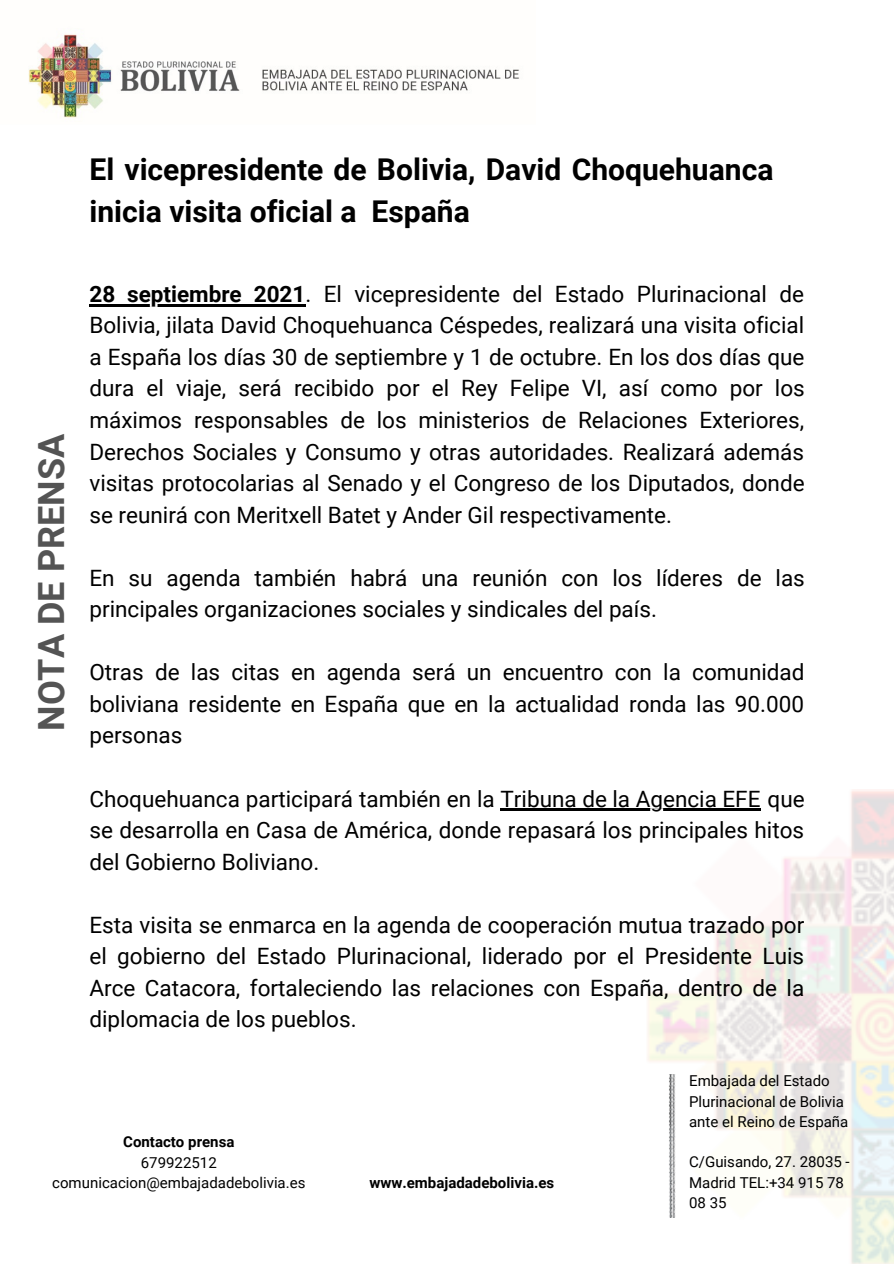
<style>
.page{position:relative;width:894px;height:1264px;background:#fff}
.page>*{position:absolute;margin:0;border:0;box-sizing:border-box;transform-origin:0 0}
.t1{font:700 36px "Roboto";color:#545454}
.t2{font:700 30px/41.7px "Roboto";color:#000}
.t3{font:22.5px/31.5px "Roboto";color:#000;text-align:justify}
.t4{font:15px/20.2px "Roboto";color:#000}
.t5{font:700 15px "Roboto";color:#000}
.s1{font-weight:700}
</style>
<div class="page">
<img style="left:28px;top:34px;width:492px;height:84px">
<img style="left:647px;top:789px;width:246px;height:474px">
<hr style="left:89px;top:304px;width:216px;height:2px;background:#000">
<hr style="left:500px;top:808px;width:260px;height:3px;background:#000">
<p class="t1" style="left:31px;top:730px;width:298px;rotate:-90deg">NOTA DE PRENSA</p>
<p class="t2" style="left:89px;top:149px;width:685px">El vicepresidente de Bolivia, David Choquehuanca inicia visita oficial a España</p>
<p class="t3" style="left:89px;top:278px;width:716px"><span class="s1">28 septiembre 2021</span>. El vicepresidente del Estado Plurinacional de Bolivia, jilata David Choquehuanca Céspedes, realizará una visita oficial a España los días 30 de septiembre y 1 de octubre. En los dos días que dura el viaje, será recibido por el Rey Felipe VI, así como por los máximos responsables de los ministerios de Relaciones Exteriores, Derechos Sociales y Consumo y otras autoridades. Realizará además visitas protocolarias al Senado y el Congreso de los Diputados, donde se reunirá con Meritxell Batet y Ander Gil respectivamente.</p>
<p class="t3" style="left:89px;top:562px;width:716px">En su agenda también habrá una reunión con los líderes de las principales organizaciones sociales y sindicales del país.</p>
<p class="t3" style="left:89px;top:657px;width:716px">Otras de las citas en agenda será un encuentro con la comunidad boliviana residente en España que en la actualidad ronda las 90.000 personas</p>
<p class="t3" style="left:89px;top:783px;width:716px">Choquehuanca participará también en la Tribuna de la Agencia EFE que se desarrolla en Casa de América, donde repasará los principales hitos del Gobierno Boliviano.</p>
<p class="t3" style="left:89px;top:909px;width:716px">Esta visita se enmarca en la agenda de cooperación mutua trazado por el gobierno del Estado Plurinacional, liderado por el Presidente Luis Arce Catacora, fortaleciendo las relaciones con España, dentro de la diplomacia de los pueblos.</p>
<p class="t5" style="left:123px;top:1133px;width:113px">Contacto prensa</p>
<p class="t4" style="left:141px;top:1152px;width:77px">679922512</p>
<p class="t4" style="left:52px;top:1172px;width:255px">comunicacion@embajadadebolivia.es</p>
<p class="t5" style="left:369px;top:1174px;width:186px">www.embajadadebolivia.es</p>
<p class="t4" style="left:689px;top:1070px;width:161px">Embajada del Estado<br>Plurinacional de Bolivia ante el Reino de España</p>
<p class="t4" style="left:689px;top:1152px;width:162px">C/Guisando, 27. 28035 -<br>Madrid TEL:+34 915 78<br>08 35</p>
</div>
